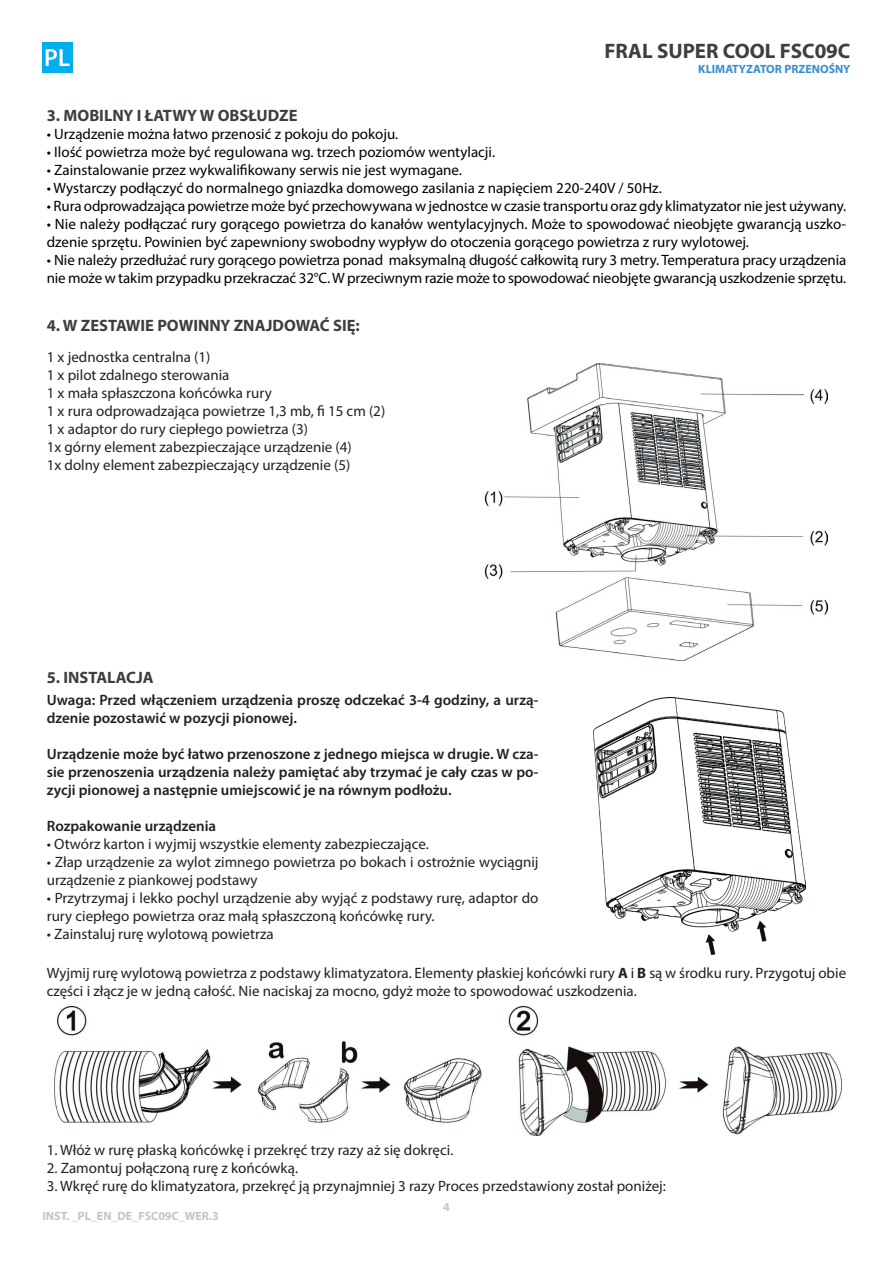
<style>
.page{position:relative;width:893px;height:1263px;background:#fff}
.page>*{position:absolute;margin:0;border:0;box-sizing:border-box;transform-origin:0 0}
.t1{font:700 21px "Myriad Pro";color:#3b3f41}
.t2{font:700 16.5px "Myriad Pro";color:#3b3f41}
.t3{font:15px/18px "Myriad Pro";color:#231f20}
.t4{font:15px/18px "Myriad Pro";color:#000}
.t5{font:600 15px/18px "Myriad Pro";color:#231f20}
.t6{font:700 12px "Myriad Pro";color:#c4c5c4}
.t7{font:700 12px "Myriad Pro";color:#388ecd}
.s1{font-weight:700}
</style>
<div class="page">
<img style="left:594px;top:697px;width:211px;height:257px">
<img style="left:485px;top:364px;width:343px;height:297px">
<img style="left:55px;top:1006px;width:786px;height:129px">
<div style="left:43px;top:43px;width:30px;height:30px;background:#00aeef"></div>
<svg style="left:46px;top:49px;width:24px;height:17px"></svg>
<h1 class="t1" style="left:605px;top:38px;width:247px">FRAL SUPER COOL FSC09C</h1>
<p class="t7" style="left:698px;top:61px;width:154px">KLIMATYZATOR PRZENOŚNY</p>
<p class="t2" style="left:47px;top:104px;width:252px">3. MOBILNY I ŁATWY W OBSŁUDZE</p>
<p class="t4" style="left:47px;top:124px;width:353px">• Urządzenie można łatwo przenosić z pokoju do pokoju.</p>
<p class="t4" style="left:47px;top:142px;width:450px">• Ilość powietrza może być regulowana wg. trzech poziomów wentylacji.</p>
<p class="t4" style="left:47px;top:160px;width:417px">• Zainstalowanie przez wykwalifikowany serwis nie jest wymagane.</p>
<p class="t4" style="left:47px;top:178px;width:616px">• Wystarczy podłączyć do normalnego gniazdka domowego zasilania z napięciem 220-240V / 50Hz.</p>
<p class="t4" style="left:47px;top:196px;width:801px">• Rura odprowadzająca powietrze może być przechowywana w jednostce w czasie transportu oraz gdy klimatyzator nie jest używany.</p>
<p class="t4" style="left:47px;top:214px;width:801px">• Nie należy podłączać rury gorącego powietrza do kanałów wentylacyjnych. Może to spowodować nieobjęte gwarancją uszko&shy;dzenie sprzętu. Powinien być zapewniony swobodny wypływ do otoczenia gorącego powietrza z rury wylotowej.</p>
<p class="t4" style="left:47px;top:250px;width:801px">• Nie należy przedłużać rury gorącego powietrza ponad maksymalną długość całkowitą rury 3 metry. Temperatura pracy urządzenia nie może w takim przypadku przekraczać 32°C. W przeciwnym razie może to spowodować nieobjęte gwarancją uszkodzenie sprzętu.</p>
<p class="t2" style="left:47px;top:314px;width:315px">4. W ZESTAWIE POWINNY ZNAJDOWAĆ SIĘ:</p>
<p class="t3" style="left:47px;top:347px;width:340px">1 x jednostka centralna (1)<br>1 x pilot zdalnego sterowania<br>1 x mała spłaszczona końcówka rury<br>1 x rura odprowadzająca powietrze 1,3 mb, fi 15 cm (2)<br>1 x adaptor do rury ciepłego powietrza (3)<br>1x górny element zabezpieczające urządzenie (4)<br>1x dolny element zabezpieczający urządzenie (5)</p>
<p class="t2" style="left:47px;top:667px;width:108px">5. INSTALACJA</p>
<p class="t5" style="left:47px;top:690px;width:493px">Uwaga: Przed włączeniem urządzenia proszę odczekać 3-4 godziny, a urzą&shy;dzenie pozostawić w pozycji pionowej.</p>
<p class="t5" style="left:47px;top:744px;width:493px;text-align:justify">Urządzenie może być łatwo przenoszone z jednego miejsca w drugie. W cza&shy;sie przenoszenia urządzenia należy pamiętać aby trzymać je cały czas w po&shy;zycji pionowej a następnie umiejscowić je na równym podłożu.</p>
<p class="t5" style="left:47px;top:816px;width:171px">Rozpakowanie urządzenia</p>
<p class="t3" style="left:47px;top:835px;width:383px">• Otwórz karton i wyjmij wszystkie elementy zabezpieczające.</p>
<p class="t3" style="left:47px;top:853px;width:493px">• Złap urządzenie za wylot zimnego powietrza po bokach i ostrożnie wyciągnij urządzenie z piankowej podstawy</p>
<p class="t3" style="left:47px;top:889px;width:493px">• Przytrzymaj i lekko pochyl urządzenie aby wyjąć z podstawy rurę, adaptor do rury ciepłego powietrza oraz małą spłaszczoną końcówkę rury.</p>
<p class="t3" style="left:47px;top:925px;width:228px">• Zainstaluj rurę wylotową powietrza</p>
<p class="t3" style="left:47px;top:963px;width:801px">Wyjmij rurę wylotową powietrza z podstawy klimatyzatora. Elementy płaskiej końcówki rury <span class="s1">A</span> i <span class="s1">B</span> są w środku rury. Przygotuj obie części i złącz je w jedną całość. Nie naciskaj za mocno, gdyż może to spowodować uszkodzenia.</p>
<p class="t3" style="left:47px;top:1141px;width:408px">1. Włóż w rurę płaską końcówkę i przekręć trzy razy aż się dokręci.</p>
<p class="t3" style="left:47px;top:1159px;width:253px">2. Zamontuj połączoną rurę z końcówką.</p>
<p class="t3" style="left:47px;top:1177px;width:621px">3. Wkręć rurę do klimatyzatora, przekręć ją przynajmniej 3 razy Proces przedstawiony został poniżej:</p>
<p class="t6" style="left:443px;top:1199px;width:8px">4</p>
<p class="t6" style="left:43px;top:1208px;width:178px">INST. _PL_EN_DE_FSC09C_WER.3</p>
</div>
